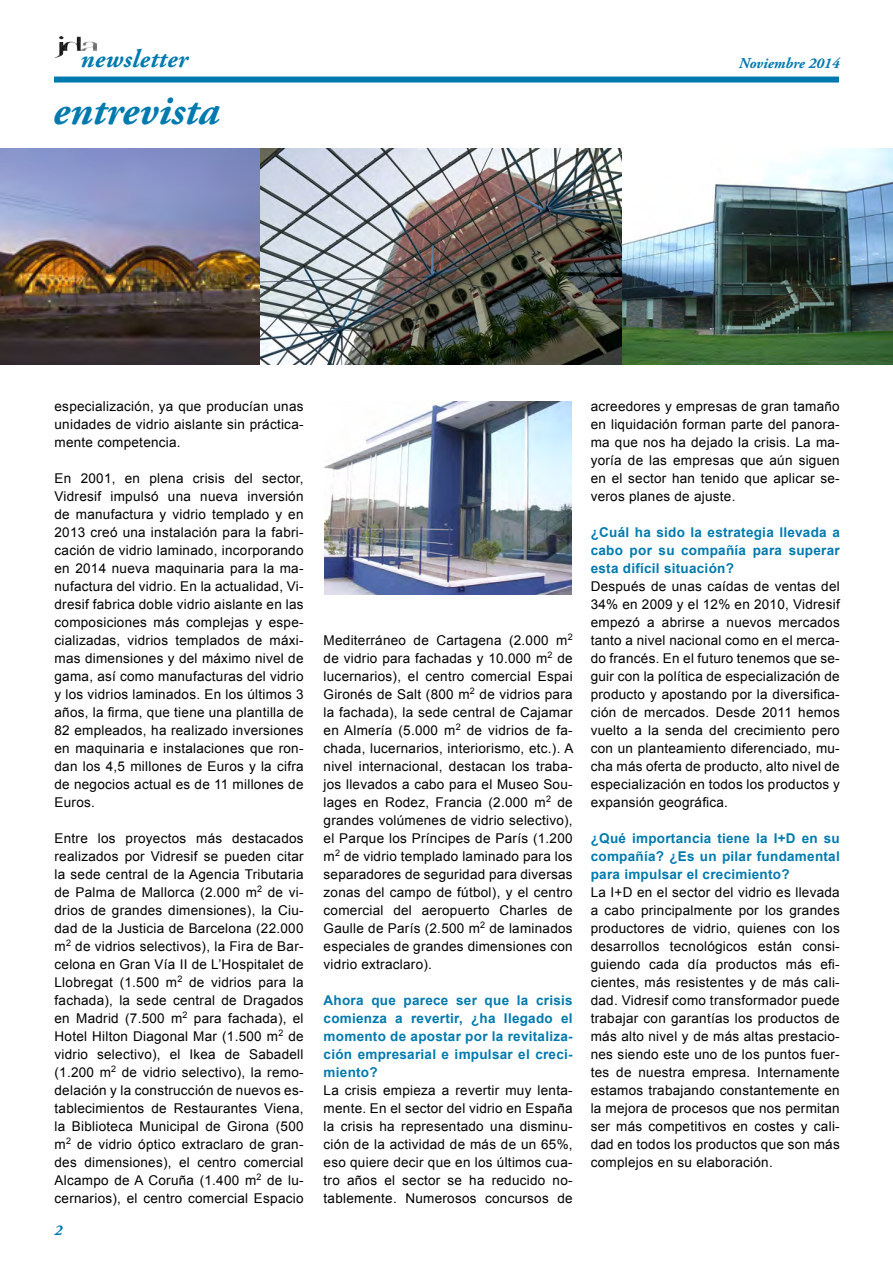
<style>
.page{position:relative;width:893px;height:1263px;background:#fff}
.page>*{position:absolute;margin:0;border:0;box-sizing:border-box;transform-origin:0 0}
.t1{font:italic 700 42px "Adobe Garamond Pro";color:#007aae}
.t2{font:italic 700 25.5px "Adobe Garamond Pro";letter-spacing:.015em;color:#007aae}
.t3{font:italic 700 15px "Adobe Garamond Pro";color:#007aae}
.t4{font:13.5px/18px "Arial";letter-spacing:.02em;color:#000;text-align:justify}
.t5{font:700 13.5px/18px "Arial";letter-spacing:.02em;color:#007aae;text-align:justify}
</style>
<div class="page">
<div style="left:54px;top:77px;width:785px;height:6px;background:#007aae"></div>
<img style="left:324px;top:401px;width:248px;height:194px">
<img style="left:375px;top:148px;width:518px;height:216px">
<img style="left:0;top:148px;width:375px;height:216px">
<img style="left:56px;top:36px;width:40px;height:21px">
<h2 class="t2" style="left:81px;top:45px;width:109px">newsletter</h2>
<p class="t3" style="left:739px;top:55px;width:102px">Noviembre 2014</p>
<h1 class="t1" style="left:53px;top:87px;width:168px">entrevista</h1>
<p class="t4" style="left:55px;top:397px;width:251px">especialización, ya que producían unas unidades de vidrio aislante sin práctica&shy;mente competencia.</p>
<p class="t4" style="left:55px;top:469px;width:251px">En 2001, en plena crisis del sector, Vidresif impulsó una nueva inversión de manufactura y vidrio templado y en 2013 creó una instalación para la fabri&shy;cación de vidrio laminado, incorporando en 2014 nueva maquinaria para la ma&shy;nufactura del vidrio. En la actualidad, Vi&shy;dresif fabrica doble vidrio aislante en las composiciones más complejas y espe&shy;cializadas, vidrios templados de máxi&shy;mas dimensiones y del máximo nivel de gama, así como manufacturas del vidrio y los vidrios laminados. En los últimos 3 años, la firma, que tiene una plantilla de 82 empleados, ha realizado inversiones en maquinaria e instalaciones que ron&shy;dan los 4,5 millones de Euros y la cifra de negocios actual es de 11 millones de Euros.</p>
<p class="t4" style="left:55px;top:829px;width:251px">Entre los proyectos más destacados realizados por Vidresif se pueden citar la sede central de la Agencia Tributaria de Palma de Mallorca (2.000 m<sup>2</sup> de vi&shy;drios de grandes dimensiones), la Ciu&shy;dad de la Justicia de Barcelona (22.000 m<sup>2</sup> de vidrios selectivos), la Fira de Bar&shy;celona en Gran Vía II de L’Hospitalet de Llobregat (1.500 m<sup>2</sup> de vidrios para la fachada), la sede central de Dragados en Madrid (7.500 m<sup>2</sup> para fachada), el Hotel Hilton Diagonal Mar (1.500 m<sup>2</sup> de vidrio selectivo), el Ikea de Sabadell (1.200 m<sup>2</sup> de vidrio selectivo), la remo&shy;delación y la construcción de nuevos es&shy;tablecimientos de Restaurantes Viena, la Biblioteca Municipal de Girona (500 m<sup>2</sup> de vidrio óptico extraclaro de gran&shy;des dimensiones), el centro comercial Alcampo de A Coruña (1.400 m<sup>2</sup> de lu&shy;cernarios), el centro comercial Espacio</p>
<p class="t3" style="left:55px;top:1222px;width:9px">2</p>
<p class="t4" style="left:324px;top:631px;width:251px">Mediterráneo de Cartagena (2.000 m<sup>2 </sup>de vidrio para fachadas y 10.000 m<sup>2</sup> de lucernarios), el centro comercial Espai Gironés de Salt (800 m<sup>2</sup> de vidrios para la fachada), la sede central de Cajamar en Almería (5.000 m<sup>2</sup> de vidrios de fa&shy;chada, lucernarios, interiorismo, etc.). A nivel internacional, destacan los traba&shy;jos llevados a cabo para el Museo Sou&shy;lages en Rodez, Francia (2.000 m<sup>2</sup> de grandes volúmenes de vidrio selectivo), el Parque los Príncipes de París (1.200 m<sup>2</sup> de vidrio templado laminado para los separadores de seguridad para diversas zonas del campo de fútbol), y el centro comercial del aeropuerto Charles de Gaulle de París (2.500 m<sup>2</sup> de laminados especiales de grandes dimensiones con vidrio extraclaro).</p>
<p class="t5" style="left:324px;top:992px;width:251px">Ahora que parece ser que la crisis comienza a revertir, ¿ha llegado el momento de apostar por la revitaliza&shy;ción empresarial e impulsar el creci&shy;miento?</p>
<p class="t4" style="left:324px;top:1081px;width:251px">La crisis empieza a revertir muy lenta&shy;mente. En el sector del vidrio en España la crisis ha representado una disminu&shy;ción de la actividad de más de un 65%, eso quiere decir que en los últimos cua&shy;tro años el sector se ha reducido no&shy;tablemente. Numerosos concursos de</p>
<p class="t4" style="left:591px;top:397px;width:251px">acreedores y empresas de gran tamaño en liquidación forman parte del panora&shy;ma que nos ha dejado la crisis. La ma&shy;yoría de las empresas que aún siguen en el sector han tenido que aplicar se&shy;veros planes de ajuste.</p>
<p class="t5" style="left:591px;top:523px;width:251px">¿Cuál ha sido la estrategia llevada a cabo por su compañía para superar esta difícil situación?</p>
<p class="t4" style="left:591px;top:577px;width:251px">Después de unas caídas de ventas del 34% en 2009 y el 12% en 2010, Vidresif empezó a abrirse a nuevos mercados tanto a nivel nacional como en el merca&shy;do francés. En el futuro tenemos que se&shy;guir con la política de especialización de producto y apostando por la diversifica&shy;ción de mercados. Desde 2011 hemos vuelto a la senda del crecimiento pero con un planteamiento diferenciado, mu&shy;cha más oferta de producto, alto nivel de especialización en todos los productos y expansión geográfica.</p>
<p class="t5" style="left:591px;top:829px;width:251px">¿Qué importancia tiene la I+D en su compañía? ¿Es un pilar fundamental para impulsar el crecimiento?</p>
<p class="t4" style="left:591px;top:883px;width:251px">La I+D en el sector del vidrio es llevada a cabo principalmente por los grandes productores de vidrio, quienes con los desarrollos tecnológicos están consi&shy;guiendo cada día productos más efi&shy;cientes, más resistentes y de más cali&shy;dad. Vidresif como transformador puede trabajar con garantías los productos de más alto nivel y de más altas prestacio&shy;nes siendo este uno de los puntos fuer&shy;tes de nuestra empresa. Internamente estamos trabajando constantemente en la mejora de procesos que nos permitan ser más competitivos en costes y cali&shy;dad en todos los productos que son más complejos en su elaboración.</p>
</div>
